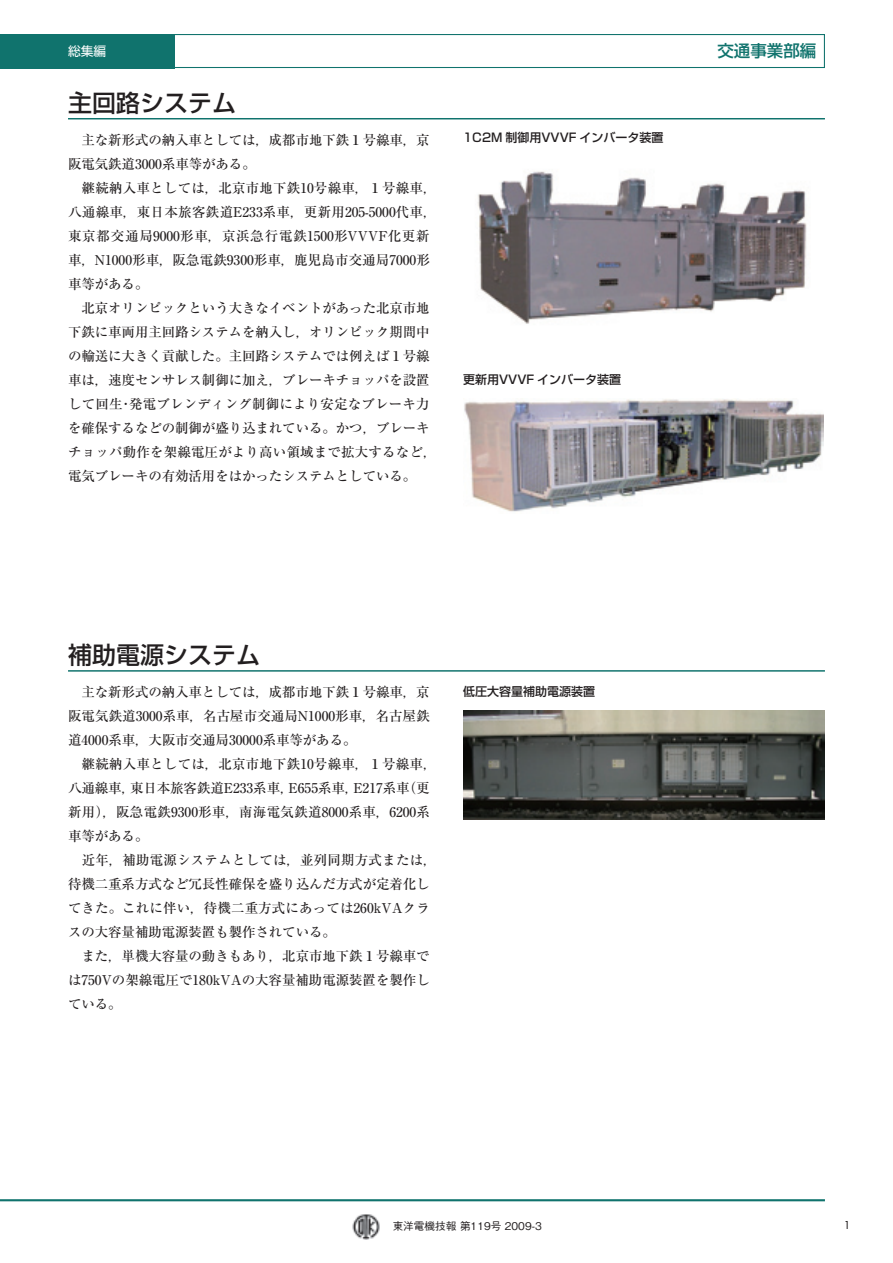
<style>
.page{position:relative;width:893px;height:1263px;background:#fff}
.page>*{position:absolute;margin:0;border:0;box-sizing:border-box;transform-origin:0 0}
.見出し-総集編{font:500 24px "Shin Go Pro";color:#231f20}
.t1{font:500 16.5px "Shin Go Pro";color:#10736d}
.本文{font:500 13.5px/24px "Ryumin Pro";letter-spacing:-.005em;color:#231f20}
.t2{font:12.75px "Shin Go Pro";color:#fff}
.図表見出し{font:500 12px "Shin Go Pro";color:#231f20}
.t3{font:500 10.65px "Gothic BBB Pro";color:#231f20}
.t4{font:10.65px "Futura";color:#231f20}
</style>
<div class="page">
<img style="left:352px;top:1214px;width:28px;height:26px">
<hr style="left:0;top:1199px;width:825px;height:2px;background:#10736d">
<div style="left:0;top:34px;width:174px;height:34px;background:#10736d"></div>
<div style="left:0;top:34px;width:825px;height:34px;border:1px solid #10736d"></div>
<hr style="left:68px;top:670px;width:757px;height:2px;background:#10736d">
<hr style="left:68px;top:118px;width:757px;height:1px;background:#10736d">
<img style="left:477px;top:171px;width:330px;height:153px">
<img style="left:464px;top:399px;width:359px;height:113px">
<img style="left:463px;top:710px;width:362px;height:109px">
<p class="t2" style="left:68px;top:41px;width:40px">総集編</p>
<p class="t1" style="left:717px;top:37px;width:100px">交通事業部編</p>
<p class="見出し-総集編" style="left:68px;top:83px;width:169px">主回路システム</p>
<p class="本文" style="left:68px;top:127px;width:363px">　主な新形式の納入車としては，成都市地下鉄１号線車，京阪電気鉄道3000系車等がある。</p>
<p class="本文" style="left:68px;top:175px;width:370px">　継続納入車としては，北京市地下鉄10号線車，１号線車，八通線車，東日本旅客鉄道E233系車，更新用205-5000代車，東京都交通局9000形車，京浜急行電鉄1500形VVVF化更新車，N1000形車，阪急電鉄9300形車，鹿児島市交通局7000形車等がある。</p>
<p class="本文" style="left:68px;top:295px;width:370px">　北京オリンピックという大きなイベントがあった北京市地下鉄に車両用主回路システムを納入し，オリンピック期間中の輸送に大きく貢献した。主回路システムでは例えば１号線車は，速度センサレス制御に加え，ブレーキチョッパを設置して回生･発電ブレンディング制御により安定なブレーキ力を確保するなどの制御が盛り込まれている。かつ，ブレーキチョッパ動作を架線電圧がより高い領域まで拡大するなど，電気ブレーキの有効活用をはかったシステムとしている。</p>
<p class="図表見出し" style="left:463px;top:128px;width:202px">1C2M 制御用VVVF インバータ装置</p>
<p class="図表見出し" style="left:463px;top:369px;width:159px">更新用VVVF インバータ装置</p>
<p class="見出し-総集編" style="left:68px;top:635px;width:193px">補助電源システム</p>
<p class="本文" style="left:68px;top:679px;width:363px;text-align:justify">　主な新形式の納入車としては，成都市地下鉄１号線車，京阪電気鉄道3000系車，名古屋市交通局N1000形車，名古屋鉄道4000系車，大阪市交通局30000系車等がある。</p>
<p class="本文" style="left:68px;top:751px;width:370px">　継続納入車としては，北京市地下鉄10号線車，１号線車，八通線車，東日本旅客鉄道E233系車，E655系車，E217系車（更新用），阪急電鉄9300形車，南海電気鉄道8000系車，6200系車等がある。</p>
<p class="本文" style="left:68px;top:847px;width:370px">　近年，補助電源システムとしては，並列同期方式または，待機二重系方式など冗長性確保を盛り込んだ方式が定着化してきた。これに伴い，待機二重方式にあっては260kVAクラスの大容量補助電源装置も製作されている。</p>
<p class="本文" style="left:68px;top:943px;width:363px;text-align:justify">　また，単機大容量の動きもあり，北京市地下鉄１号線車では750Vの架線電圧で180kVAの大容量補助電源装置を製作している。</p>
<p class="図表見出し" style="left:463px;top:681px;width:134px">低圧大容量補助電源装置</p>
<p class="t3" style="left:393px;top:1217px;width:151px">東洋電機技報 第119号 2009-3</p>
<p class="t4" style="left:844px;top:1219px;width:8px">1</p>
</div>
